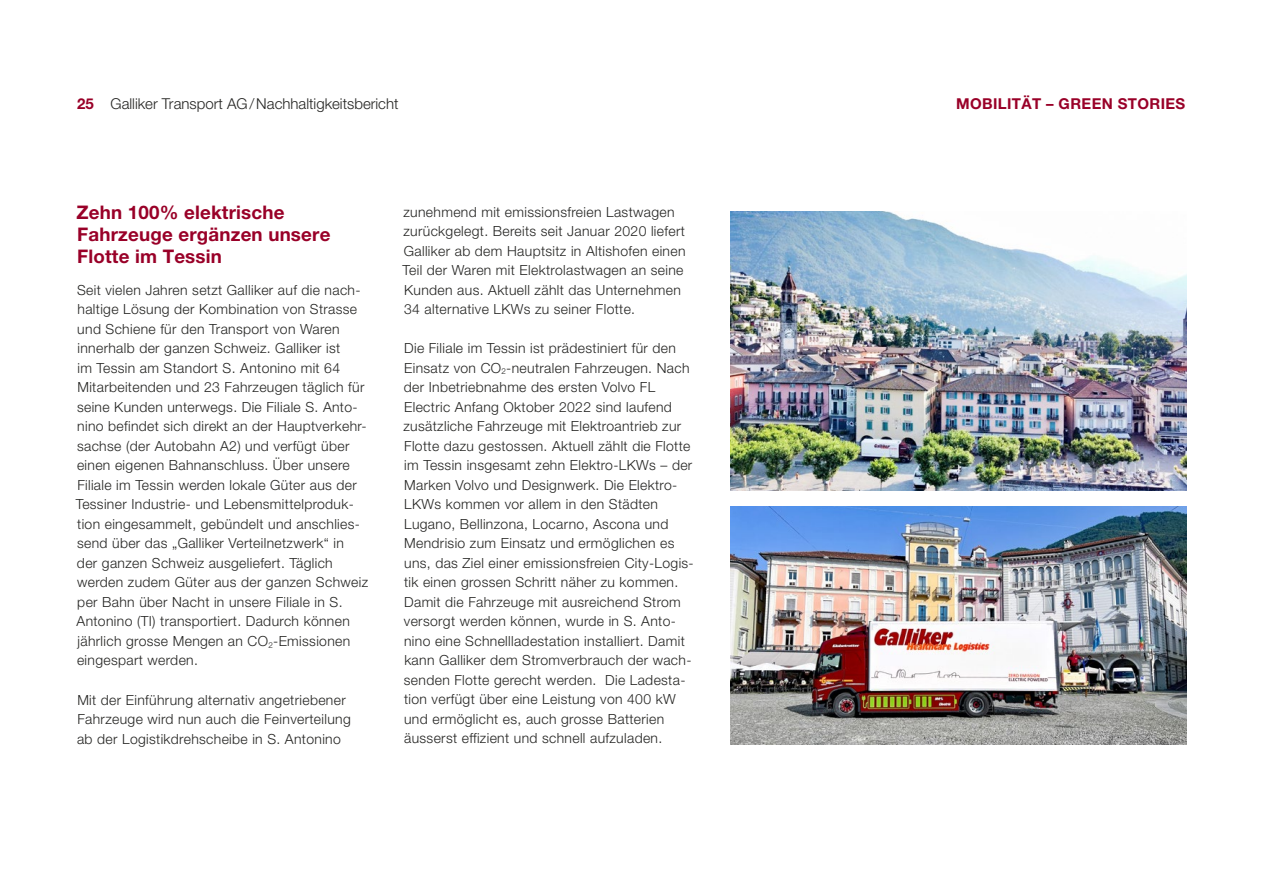
<style>
.page{position:relative;width:1263px;height:893px;background:#fff}
.page>*{position:absolute;margin:0;border:0;box-sizing:border-box;transform-origin:0 0}
.t1{font:700 18.75px/21.8px "Helvetica Neue LT Pro";letter-spacing:.01em;color:#990028}
.t2{font:300 15px "Helvetica Neue LT Pro";color:#252523}
.t3{font:700 15px "Helvetica Neue LT Pro";letter-spacing:.025em;color:#990028}
.t4{font:300 13.95px/19.5px "Helvetica Neue LT Pro";letter-spacing:.025em;color:#252523}
.s1{font-weight:700;color:#990028}
</style>
<div class="page">
<img style="left:730px;top:506px;width:456px;height:238px">
<img style="left:730px;top:211px;width:456px;height:279px">
<p class="t2" style="left:77px;top:94px;width:323px"><span class="s1">25</span> Galliker Transport AG/Nachhaltigkeitsbericht</p>
<p class="t3" style="left:956px;top:94px;width:231px">MOBILITÄT – GREEN STORIES</p>
<h1 class="t1" style="left:77px;top:201px;width:255px">Zehn 100% elektrische<br>Fahrzeuge ergänzen unsere<br>Flotte im Tessin</h1>
<p class="t4" style="left:76px;top:280px;width:294px">Seit vielen Jahren setzt Galliker auf die nach&shy;haltige Lösung der Kombination von Strasse und Schiene für den Transport von Waren innerhalb der ganzen Schweiz. Galliker ist<br>im Tessin am Standort S. Antonino mit 64<br>Mitarbeitenden und 23 Fahrzeugen täglich für seine Kunden unterwegs. Die Filiale S. Anto&shy;nino befindet sich direkt an der Hauptverkehr&shy;sachse (der Autobahn A2) und verfügt über einen eigenen Bahnanschluss. Über unsere Filiale im Tessin werden lokale Güter aus der Tessiner Industrie- und Lebensmittelproduk&shy;tion eingesammelt, gebündelt und anschlies&shy;send über das „Galliker Verteilnetzwerk“ in<br>der ganzen Schweiz ausgeliefert. Täglich werden zudem Güter aus der ganzen Schweiz per Bahn über Nacht in unsere Filiale in S.<br>Antonino (TI) transportiert. Dadurch können jährlich grosse Mengen an CO<sub>2</sub>-Emissionen eingespart werden.</p>
<p class="t4" style="left:77px;top:689px;width:275px">Mit der Einführung alternativ angetriebener<br>Fahrzeuge wird nun auch die Feinverteilung ab der Logistikdrehscheibe in S. Antonino</p>
<p class="t4" style="left:403px;top:202px;width:284px">zunehmend mit emissionsfreien Lastwagen zurückgelegt. Bereits seit Januar 2020 liefert Galliker ab dem Hauptsitz in Altishofen einen Teil der Waren mit Elektrolastwagen an seine Kunden aus. Aktuell zählt das Unternehmen 34 alternative LKWs zu seiner Flotte.</p>
<p class="t4" style="left:403px;top:338px;width:292px">Die Filiale im Tessin ist prädestiniert für den Einsatz von CO<sub>2</sub>-neutralen Fahrzeugen. Nach der Inbetriebnahme des ersten Volvo FL Electric Anfang Oktober 2022 sind laufend zusätzliche Fahrzeuge mit Elektroantrieb zur Flotte dazu gestossen. Aktuell zählt die Flotte im Tessin insgesamt zehn Elektro-LKWs – der Marken Volvo und Designwerk. Die Elektro-LKWs kommen vor allem in den Städten Lugano, Bellinzona, Locarno, Ascona und Mendrisio zum Einsatz und ermöglichen es uns, das Ziel einer emissionsfreien City-Logis&shy;tik einen grossen Schritt näher zu kommen.<br>Damit die Fahrzeuge mit ausreichend Strom versorgt werden können, wurde in S. Anto&shy;nino eine Schnellladestation installiert. Damit kann Galliker dem Stromverbrauch der wach&shy;senden Flotte gerecht werden. Die Ladesta&shy;tion verfügt über eine Leistung von 400 kW und ermöglicht es, auch grosse Batterien äusserst effizient und schnell aufzuladen.</p>
</div>
